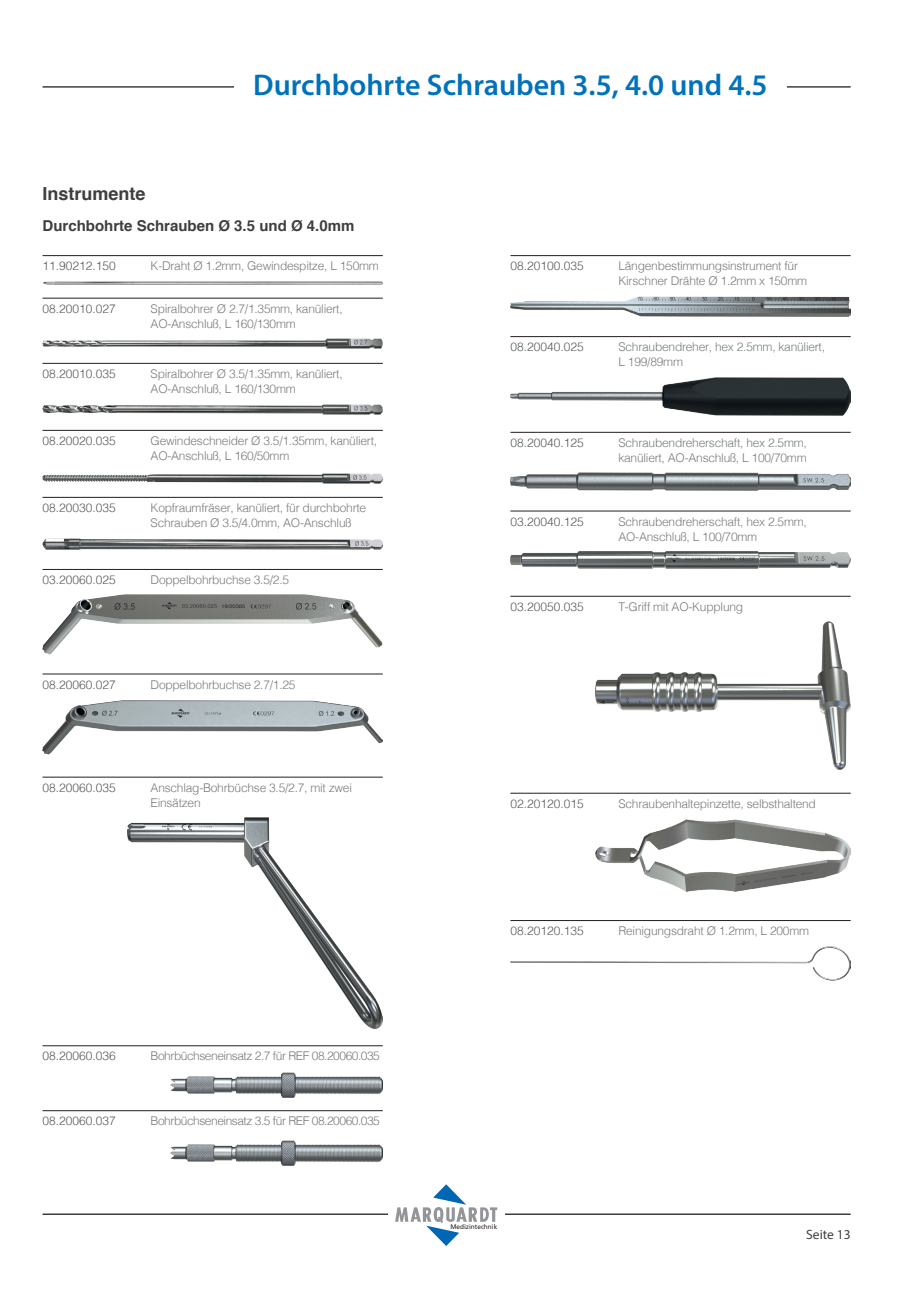
<style>
.page{position:relative;width:906px;height:1289px;background:#fff}
.page>*{position:absolute;margin:0;border:0;box-sizing:border-box;transform-origin:0 0}
.t1{font:600 30px "Myriad Pro";color:#0072bc}
.t2{font:700 18px "Helvetica";color:#3e3e3f}
.t3{font:700 15px "Helvetica";color:#3e3e3f}
.t4{font:13.5px "Myriad Pro";color:#3e3e3f}
.t5{font:300 12px/15px "Helvetica";letter-spacing:-.02em;color:#787a7d}
.t6{font:300 12px "Helvetica";color:#57585a}
.t7{font:300 12px "Helvetica";letter-spacing:-.04em;color:#787a7d}
.t8{font:6.6px "Frutiger LT Std";color:#231f20}
</style>
<div class="page">
<hr style="left:43px;top:86px;width:807px;height:2px;background:#3e3e3f">
<hr style="left:43px;top:1213px;width:807px;height:1px;background:#3e3e3f">
<div style="left:388px;top:1184px;width:117px;height:61px;background:#fff"></div>
<svg style="left:395px;top:1184px;width:102px;height:61px"></svg>
<div style="left:234px;top:77px;width:553px;height:18px;background:#fff"></div>
<hr style="left:43px;top:255px;width:340px;height:1px;background:#231f20">
<hr style="left:43px;top:298px;width:340px;height:1px;background:#231f20">
<hr style="left:43px;top:363px;width:340px;height:1px;background:#231f20">
<hr style="left:43px;top:430px;width:340px;height:1px;background:#231f20">
<hr style="left:43px;top:497px;width:340px;height:1px;background:#231f20">
<hr style="left:43px;top:776px;width:340px;height:1px;background:#231f20">
<hr style="left:43px;top:1045px;width:340px;height:1px;background:#231f20">
<hr style="left:43px;top:1110px;width:340px;height:1px;background:#231f20">
<hr style="left:510px;top:255px;width:340px;height:1px;background:#231f20">
<hr style="left:510px;top:336px;width:340px;height:1px;background:#231f20">
<hr style="left:510px;top:432px;width:340px;height:1px;background:#231f20">
<hr style="left:510px;top:920px;width:340px;height:1px;background:#231f20">
<hr style="left:510px;top:596px;width:340px;height:1px;background:#231f20">
<hr style="left:43px;top:569px;width:340px;height:1px;background:#231f20">
<hr style="left:43px;top:673px;width:340px;height:1px;background:#231f20">
<hr style="left:510px;top:510px;width:340px;height:1px;background:#231f20">
<hr style="left:510px;top:792px;width:340px;height:1px;background:#231f20">
<img style="left:43px;top:281px;width:340px;height:3px">
<img style="left:43px;top:339px;width:340px;height:10px">
<img style="left:43px;top:404px;width:340px;height:10px">
<img style="left:43px;top:473px;width:340px;height:10px">
<img style="left:43px;top:538px;width:340px;height:11px">
<img style="left:128px;top:817px;width:255px;height:211px">
<img style="left:170px;top:1072px;width:213px;height:25px">
<img style="left:170px;top:1140px;width:213px;height:25px">
<img style="left:43px;top:700px;width:340px;height:54px">
<img style="left:43px;top:594px;width:340px;height:60px">
<img style="left:510px;top:296px;width:340px;height:21px">
<img style="left:510px;top:377px;width:340px;height:38px">
<img style="left:510px;top:472px;width:340px;height:18px">
<img style="left:510px;top:551px;width:340px;height:17px">
<img style="left:595px;top:621px;width:255px;height:148px">
<img style="left:595px;top:819px;width:255px;height:73px">
<img style="left:510px;top:946px;width:340px;height:34px">
<h2 class="t2" style="left:43px;top:179px;width:105px">Instrumente</h2>
<h1 class="t1" style="left:253px;top:66px;width:516px">Durchbohrte Schrauben 3.5, 4.0 und 4.5</h1>
<p class="t3" style="left:43px;top:214px;width:313px">Durchbohrte Schrauben Ø 3.5 und Ø 4.0mm</p>
<p class="t6" style="left:43px;top:256px;width:75px">11.90212.150</p>
<p class="t5" style="left:151px;top:258px;width:230px">K-Draht Ø 1.2mm, Gewindespitze, L 150mm</p>
<p class="t6" style="left:43px;top:298px;width:75px">08.20010.027</p>
<p class="t5" style="left:151px;top:300px;width:194px">Spiralbohrer Ø 2.7/1.35mm, kanüliert,<br>AO-Anschluß, L 160/130mm</p>
<p class="t6" style="left:43px;top:363px;width:75px">08.20010.035</p>
<p class="t5" style="left:151px;top:365px;width:194px">Spiralbohrer Ø 3.5/1.35mm, kanüliert,<br>AO-Anschluß, L 160/130mm</p>
<p class="t6" style="left:43px;top:430px;width:75px">08.20020.035</p>
<p class="t5" style="left:151px;top:432px;width:228px">Gewindeschneider Ø 3.5/1.35mm, kanüliert,<br>AO-Anschluß, L 160/50mm</p>
<p class="t6" style="left:43px;top:497px;width:75px">08.20030.035</p>
<p class="t5" style="left:151px;top:499px;width:217px">Kopfraumfräser, kanüliert, für durchbohrte<br>Schrauben Ø 3.5/4.0mm, AO-Anschluß</p>
<p class="t6" style="left:43px;top:569px;width:75px">03.20060.025</p>
<p class="t5" style="left:151px;top:571px;width:140px">Doppelbohrbuchse 3.5/2.5</p>
<p class="t6" style="left:43px;top:674px;width:75px">08.20060.027</p>
<p class="t5" style="left:151px;top:676px;width:146px">Doppelbohrbuchse 2.7/1.25</p>
<p class="t6" style="left:43px;top:777px;width:75px">08.20060.035</p>
<p class="t5" style="left:151px;top:779px;width:203px">Anschlag-Bohrbüchse 3.5/2.7, mit zwei<br>Einsätzen</p>
<p class="t6" style="left:43px;top:1045px;width:75px">08.20060.036</p>
<p class="t7" style="left:151px;top:1045px;width:231px">Bohrbüchseneinsatz 2.7 für REF 08.20060.035</p>
<p class="t6" style="left:43px;top:1110px;width:75px">08.20060.037</p>
<p class="t7" style="left:151px;top:1110px;width:231px">Bohrbüchseneinsatz 3.5 für REF 08.20060.035</p>
<p class="t6" style="left:510px;top:256px;width:75px">08.20100.035</p>
<p class="t5" style="left:618px;top:258px;width:190px">Längenbestimmungsinstrument für<br>Kirschner Drähte Ø 1.2mm x 150mm</p>
<p class="t6" style="left:510px;top:337px;width:75px">08.20040.025</p>
<p class="t5" style="left:618px;top:338px;width:208px">Schraubendreher, hex 2.5mm, kanüliert,<br>L 199/89mm</p>
<p class="t6" style="left:510px;top:432px;width:75px">08.20040.125</p>
<p class="t5" style="left:618px;top:434px;width:190px">Schraubendreherschaft, hex 2.5mm, kanüliert, AO-Anschluß, L 100/70mm</p>
<p class="t6" style="left:510px;top:511px;width:75px">03.20040.125</p>
<p class="t5" style="left:618px;top:513px;width:190px">Schraubendreherschaft, hex 2.5mm,<br>AO-Anschluß, L 100/70mm</p>
<p class="t6" style="left:510px;top:596px;width:75px">03.20050.035</p>
<p class="t5" style="left:618px;top:598px;width:126px">T-Griff mit AO-Kupplung</p>
<p class="t6" style="left:510px;top:793px;width:75px">02.20120.015</p>
<p class="t5" style="left:618px;top:795px;width:199px">Schraubenhaltepinzette, selbsthaltend</p>
<p class="t6" style="left:510px;top:920px;width:75px">08.20120.135</p>
<p class="t5" style="left:618px;top:922px;width:192px">Reinigungsdraht Ø 1.2mm, L 200mm</p>
<p class="t8" style="left:450px;top:1222px;width:48px">Medizintechnik</p>
<p class="t4" style="left:806px;top:1226px;width:46px">Seite 13</p>
</div>
